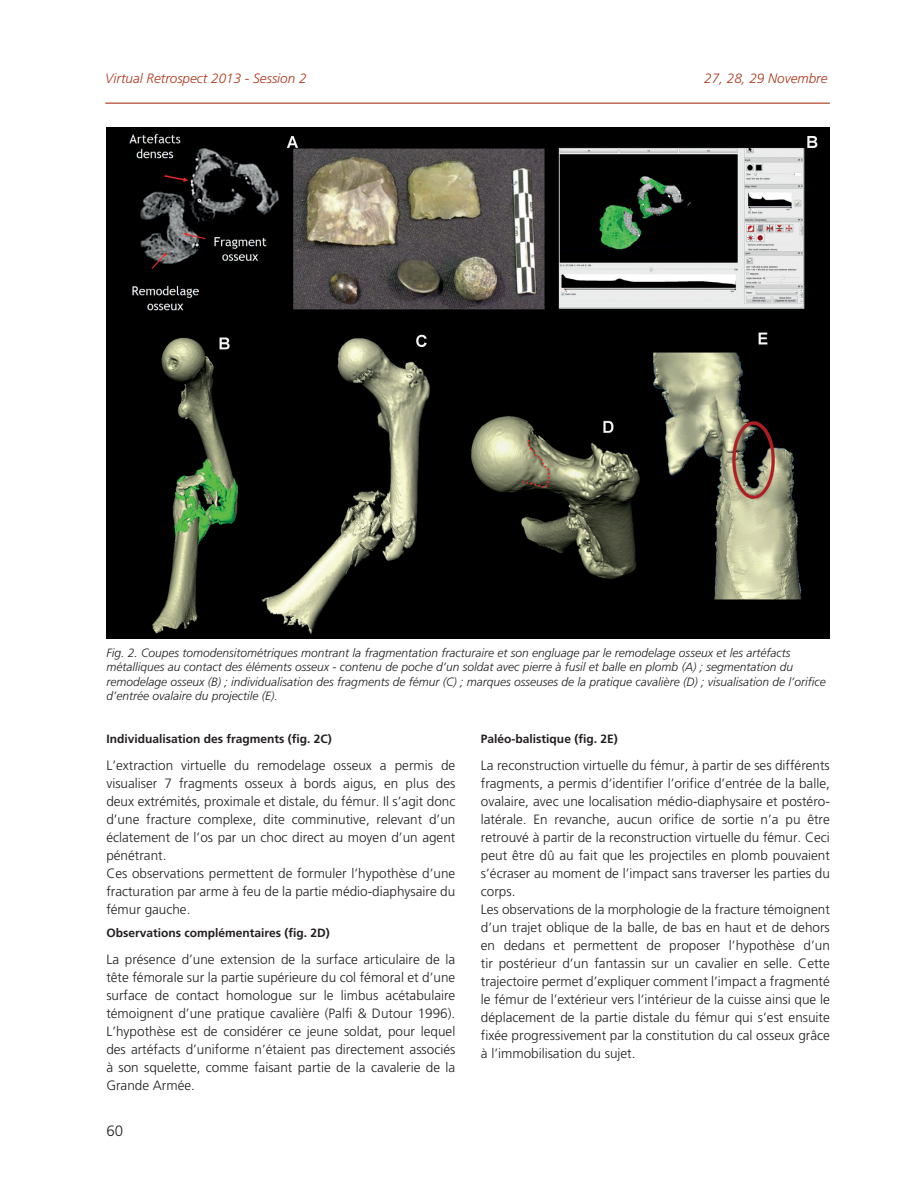
<style>
.page{position:relative;width:915px;height:1191px;background:#fff}
.page>*{position:absolute;margin:0;border:0;box-sizing:border-box;transform-origin:0 0}
.t1{font:300 15px "Frutiger";color:#231f20}
.t2{font:300 13.5px/18px "Frutiger";color:#231f20}
.t3{font:italic 300 13.5px "Frutiger";color:#ad371a}
.t4{font:italic 300 12px/14.4px "Frutiger";color:#231f20}
.t5{font:700 12px "Frutiger";color:#231f20}
</style>
<div class="page">
<hr style="left:105px;top:103px;width:724px;height:1px;background:#ad371a">
<img style="left:106px;top:128px;width:723px;height:511px">
<p class="t3" style="left:105px;top:70px;width:203px">Virtual Retrospect 2013 - Session 2</p>
<p class="t3" style="left:704px;top:70px;width:125px">27, 28, 29 Novembre</p>
<p class="t4" style="left:106px;top:645px;width:720px">Fig. 2. Coupes tomodensitométriques montrant la fragmentation fracturaire et son engluage par le remodelage osseux et les artéfacts métalliques au contact des éléments osseux - contenu de poche d’un soldat avec pierre à fusil et balle en plomb (A) ; segmentation du remodelage osseux (B) ; individualisation des fragments de fémur (C) ; marques osseuses de la pratique cavalière (D) ; visualisation de l’orifice d’entrée ovalaire du projectile (E).</p>
<p class="t5" style="left:106px;top:732px;width:227px">Individualisation des fragments (fig. 2C)</p>
<p class="t2" style="left:106px;top:756px;width:350px">L’extraction virtuelle du remodelage osseux a permis de visualiser 7 fragments osseux à bords aigus, en plus des deux extrémités, proximale et distale, du fémur. Il s’agit donc d’une fracture complexe, dite comminutive, relevant d’un éclatement de l’os par un choc direct au moyen d’un agent pénétrant.<br>Ces observations permettent de formuler l’hypothèse d’une fracturation par arme à feu de la partie médio-diaphysaire du fémur gauche.</p>
<p class="t5" style="left:106px;top:926px;width:225px">Observations complémentaires (fig. 2D)</p>
<p class="t2" style="left:106px;top:950px;width:350px;text-align:justify">La présence d’une extension de la surface articulaire de la tête fémorale sur la partie supérieure du col fémoral et d’une surface de contact homologue sur le limbus acétabulaire témoignent d’une pratique cavalière (Palfi &amp; Dutour 1996).<br>L’hypothèse est de considérer ce jeune soldat, pour lequel des artéfacts d’uniforme n’étaient pas directement associés à son squelette, comme faisant partie de la cavalerie de la Grande Armée.</p>
<p class="t1" style="left:106px;top:1122px;width:18px">60</p>
<p class="t5" style="left:480px;top:732px;width:138px">Paléo-balistique (fig. 2E)</p>
<p class="t2" style="left:480px;top:756px;width:350px">La reconstruction virtuelle du fémur, à partir de ses différents fragments, a permis d’identifier l’orifice d’entrée de la balle, ovalaire, avec une localisation médio-diaphysaire et postéro&shy;latérale. En revanche, aucun orifice de sortie n’a pu être retrouvé à partir de la reconstruction virtuelle du fémur. Ceci peut être dû au fait que les projectiles en plomb pouvaient s’écraser au moment de l’impact sans traverser les parties du corps.<br>Les observations de la morphologie de la fracture témoignent d’un trajet oblique de la balle, de bas en haut et de dehors en dedans et permettent de proposer l’hypothèse d’un tir postérieur d’un fantassin sur un cavalier en selle. Cette trajectoire permet d’expliquer comment l’impact a fragmenté le fémur de l’extérieur vers l’intérieur de la cuisse ainsi que le déplacement de la partie distale du fémur qui s’est ensuite fixée progressivement par la constitution du cal osseux grâce à l’immobilisation du sujet.</p>
</div>
